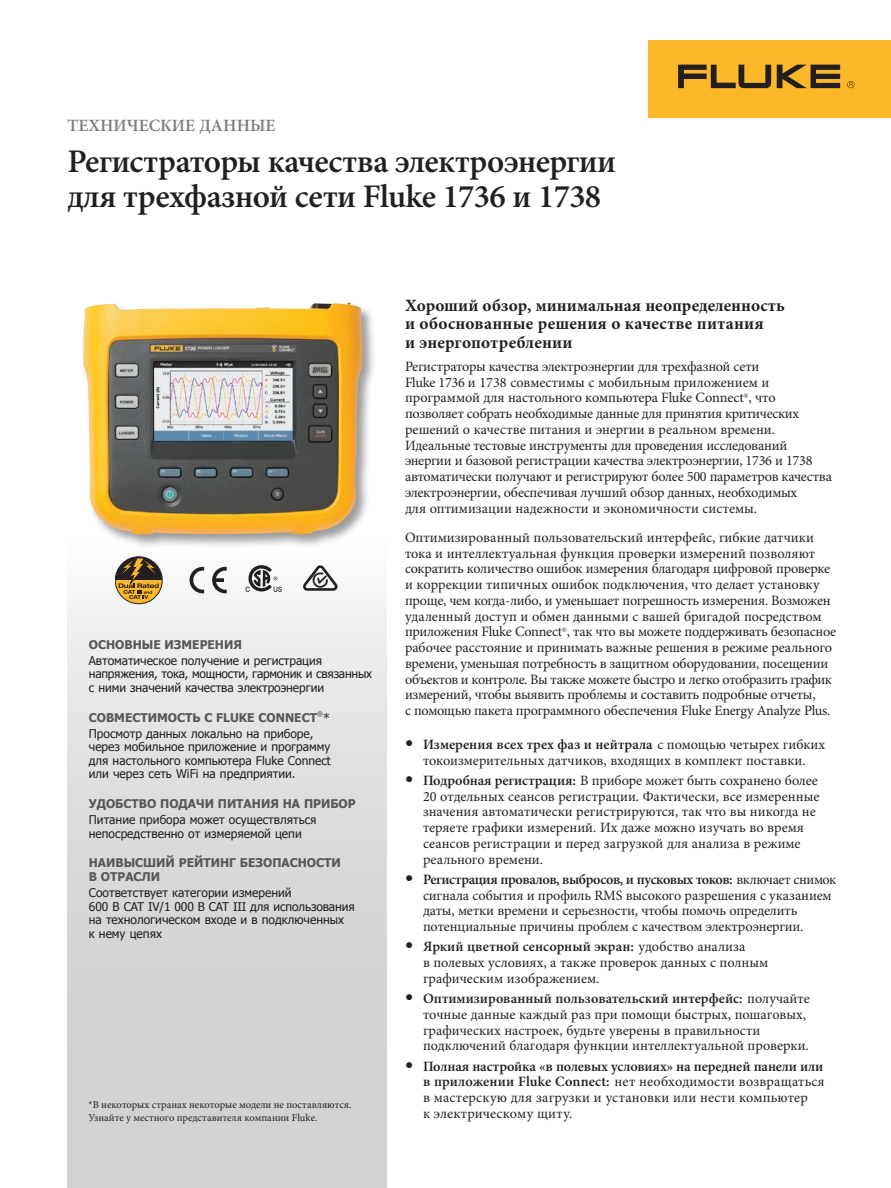
<style>
.page{position:relative;width:891px;height:1188px;background:#fff}
.page>*{position:absolute;margin:0;border:0;box-sizing:border-box;transform-origin:0 0}
.t1{font:600 33px/34.5px "Minion Pro";letter-spacing:-.02em;color:#231f20}
.t2{font:700 17.25px/18.8px "Minion Pro";letter-spacing:.01em;color:#231f20}
.t3{font:600 17.25px "Minion Pro";color:#7a7c7f}
.t4{font:14.25px/15.8px "Minion Pro";letter-spacing:-.005em;color:#231f20}
.t5{font:12px/13.5px "Tahoma";color:#231f20}
.t6{font:700 12px/13.5px "Tahoma";color:#57585a}
.t7{font:10.5px/12.6px "Minion Pro";color:#231f20}
.t8{font:6.3px "Boton Pro";color:#231f20}
.t9{font:700 6.3px "Tahoma";color:#57585a}
.s1{font-family:"Helvetica Neue LT Std";font-weight:500;font-stretch:expanded;font-size:16.5px}
.s2{font-weight:600}
</style>
<div class="page">
<div style="left:68px;top:540px;width:319px;height:648px;background:linear-gradient(to bottom,#f2f3f3,#c8c9cc)"></div>
<div style="left:648px;top:40px;width:243px;height:78px;background:#fcb828"></div>
<svg style="left:777px;top:65px;width:63px;height:23px"></svg>
<svg style="left:678px;top:65px;width:93px;height:23px"></svg>
<svg style="left:847px;top:81px;width:8px;height:7px"></svg>
<div style="left:82px;top:302px;width:295px;height:247px;background:#231f20;opacity:.45"></div>
<img style="left:83px;top:303px;width:279px;height:232px">
<svg style="left:246px;top:565px;width:36px;height:27px"></svg>
<svg style="left:190px;top:567px;width:14px;height:26px"></svg>
<svg style="left:212px;top:567px;width:15px;height:26px"></svg>
<svg style="left:303px;top:565px;width:34px;height:26px"></svg>
<svg style="left:115px;top:557px;width:47px;height:47px"></svg>
<p class="t3" style="left:68px;top:114px;width:209px">ТЕХНИЧЕСКИЕ ДАННЫЕ</p>
<h1 class="t1" style="left:68px;top:144px;width:550px">Регистраторы качества электроэнергии для трехфазной сети Fluke 1736 и 1738</h1>
<p class="t6" style="left:89px;top:637px;width:155px">ОСНОВНЫЕ ИЗМЕРЕНИЯ</p>
<p class="t5" style="left:89px;top:653px;width:285px">Автоматическое получение и регистрация напряжения, тока, мощности, гармоник и связанных с ними значений качества электроэнергии</p>
<p class="t6" style="left:89px;top:710px;width:230px">СОВМЕСТИМОСТЬ С FLUKE CONNECT</p>
<p class="t9" style="left:317px;top:709px;width:7px">®</p>
<p class="t6" style="left:323px;top:710px;width:9px">*</p>
<p class="t5" style="left:89px;top:726px;width:244px">Просмотр данных локально на приборе, через мобильное приложение и программу для настольного компьютера Fluke Connect или через сеть WiFi на предприятии.</p>
<p class="t6" style="left:89px;top:796px;width:268px">УДОБСТВО ПОДАЧИ ПИТАНИЯ НА ПРИБОР</p>
<p class="t5" style="left:89px;top:813px;width:229px">Питание прибора может осуществляться непосредственно от измеряемой цепи</p>
<p class="t6" style="left:89px;top:856px;width:253px">НАИВЫСШИЙ РЕЙТИНГ БЕЗОПАСНОСТИ<br>В ОТРАСЛИ</p>
<p class="t5" style="left:89px;top:885px;width:267px">Соответствует категории измерений<br>600 В CAT IV/1 000 В CAT III для использования на технологическом входе и в подключенных<br>к нему цепях</p>
<p class="t7" style="left:89px;top:1098px;width:264px">*В некоторых странах некоторые модели не поставляются.<br>Узнайте у местного представителя компании Fluke.</p>
<p class="t2" style="left:405px;top:296px;width:381px">Хороший обзор, минимальная неопределенность и обоснованные решения о качестве питания<br>и энергопотреблении</p>
<p class="t4" style="left:405px;top:358px;width:372px">Регистраторы качества электроэнергии для трехфазной сети<br>Fluke 1736 и 1738 совместимы с мобильным приложением и программой для настольного компьютера Fluke Connect , что</p>
<p class="t8" style="left:744px;top:392px;width:7px">®</p>
<p class="t4" style="left:405px;top:406px;width:428px">позволяет собрать необходимые данные для принятия критических решений о качестве питания и энергии в реальном времени.<br>Идеальные тестовые инструменты для проведения исследований энергии и базовой регистрации качества электроэнергии, 1736 и 1738 автоматически получают и регистрируют более 500 параметров качества электроэнергии, обеспечивая лучший обзор данных, необходимых<br>для оптимизации надежности и экономичности системы.</p>
<p class="t4" style="left:405px;top:529px;width:433px">Оптимизированный пользовательский интерфейс, гибкие датчики тока и интеллектуальная функция проверки измерений позволяют сократить количество ошибок измерения благодаря цифровой проверке и коррекции типичных ошибок подключения, что делает установку проще, чем когда-либо, и уменьшает погрешность измерения. Возможен удаленный доступ и обмен данными с вашей бригадой посредством приложения Fluke Connect , так что вы можете поддерживать безопасное</p>
<p class="t8" style="left:562px;top:626px;width:7px">®</p>
<p class="t4" style="left:405px;top:640px;width:429px">рабочее расстояние и принимать важные решения в режиме реального времени, уменьшая потребность в защитном оборудовании, посещении объектов и контроле. Вы также можете быстро и легко отобразить график измерений, чтобы выявить проблемы и составить подробные отчеты,<br>с помощью пакета программного обеспечения Fluke Energy Analyze Plus.</p>
<p class="t4" style="left:405px;top:736px;width:422px;text-align:center"><span class="s1">•</span> <span class="s2">Измерения всех трех фаз и нейтрала</span> с помощью четырех гибких токоизмерительных датчиков, входящих в комплект поставки.</p>
<p class="t4" style="left:423px;top:772px;width:398px;text-indent:-18px"><span class="s1">•</span> <span class="s2">Подробная регистрация:</span> В приборе может быть сохранено более 20 отдельных сеансов регистрации. Фактически, все измеренные значения автоматически регистрируются, так что вы никогда не теряете графики измерений. Их даже можно изучать во время сеансов регистрации и перед загрузкой для анализа в режиме реального времени.</p>
<p class="t4" style="left:423px;top:871px;width:415px;text-indent:-18px"><span class="s1">•</span> <span class="s2">Регистрация провалов, выбросов, и пусковых токов:</span> включает снимок сигнала события и профиль RMS высокого разрешения с указанием даты, метки времени и серьезности, чтобы помочь определить потенциальные причины проблем с качеством электроэнергии.</p>
<p class="t4" style="left:423px;top:939px;width:347px;text-indent:-18px"><span class="s1">•</span> <span class="s2">Яркий цветной сенсорный экран:</span> удобство анализа<br>в полевых условиях, а также проверок данных с полным графическим изображением.</p>
<p class="t4" style="left:423px;top:991px;width:388px;text-indent:-18px"><span class="s1">•</span> <span class="s2">Оптимизированный пользовательский интерфейс:</span> получайте точные данные каждый раз при помощи быстрых, пошаговых, графических настроек, будьте уверены в правильности подключений благодаря функции интеллектуальной проверки.</p>
<p class="t4" style="left:423px;top:1058px;width:403px;text-indent:-18px"><span class="s1">•</span> <span class="s2">Полная настройка «в полевых условиях» на передней панели или в приложении Fluke Connect:</span> нет необходимости возвращаться в мастерскую для загрузки и установки или нести компьютер<br>к электрическому щиту.</p>
</div>
